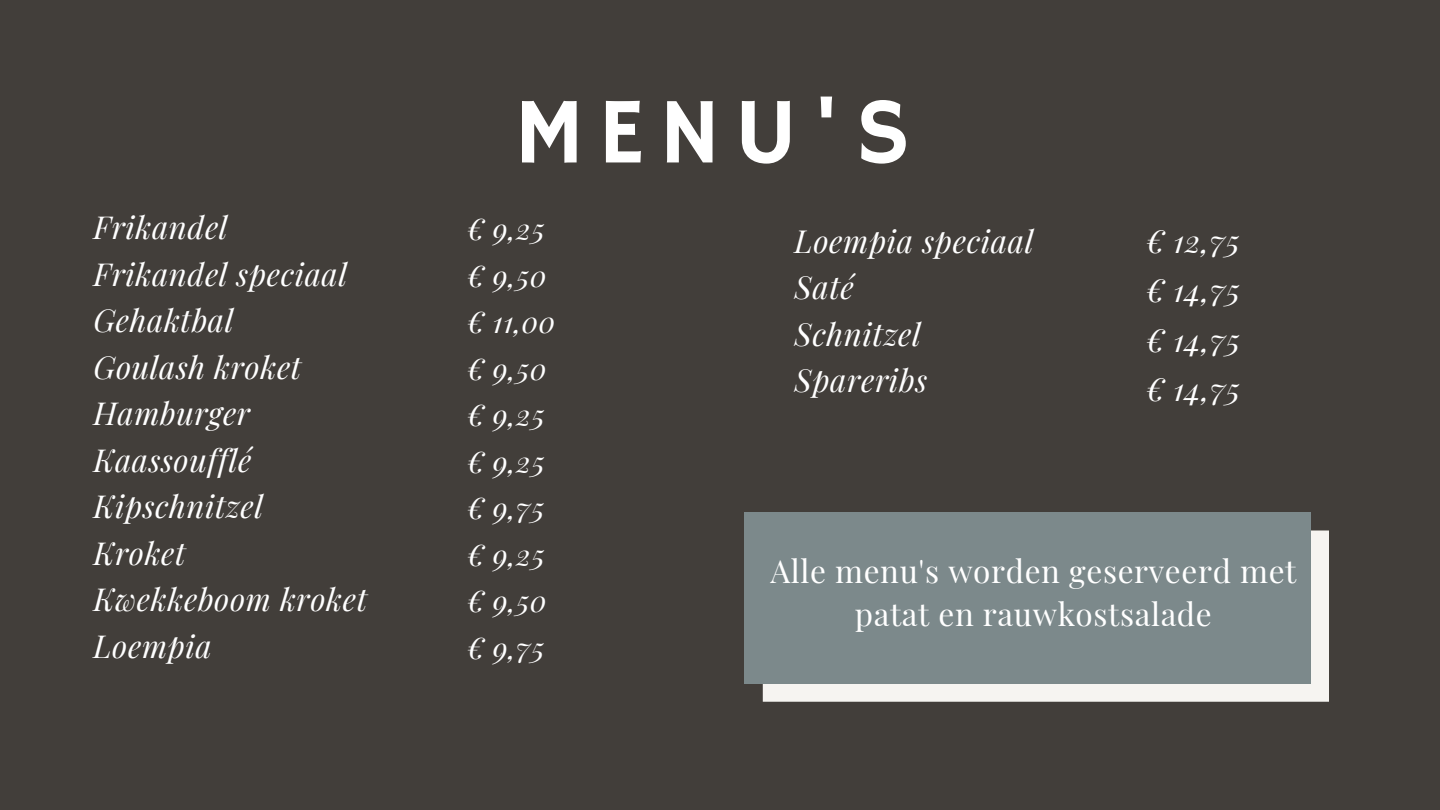
<style>
.page{position:relative;width:1440px;height:810px;background:#423e3a}
.page>*{position:absolute;margin:0;border:0;box-sizing:border-box;transform-origin:0 0}
.t1{font:94.4px "Hammersmith One";color:#fff}
.t2{font:31.5px/43.5px "Playfair Display";letter-spacing:.02em;color:#fff;text-align:center}
.t3{font:italic 31.2px "Playfair Display";letter-spacing:.02em;color:#fff}
.t4{font:italic 31px "Playfair Display";letter-spacing:.02em;color:#fff}
.t5{font:italic 29.2px "Playfair Display";letter-spacing:.02em;color:#fff}
</style>
<div class="page">
<svg style="left:763px;top:530px;width:566px;height:172px;background:#eeedea"></svg>
<div style="left:744px;top:512px;width:567px;height:171px;background:#7c898b"></div>
<p class="t4" style="left:94px;top:206px;width:136px">Frikandel</p>
<p class="t4" style="left:94px;top:252px;width:255px">Frikandel speciaal</p>
<p class="t4" style="left:94px;top:299px;width:141px">Gehaktbal</p>
<p class="t4" style="left:94px;top:345px;width:209px">Goulash kroket</p>
<p class="t4" style="left:94px;top:392px;width:158px">Hamburger</p>
<p class="t4" style="left:94px;top:438px;width:159px">Kaassoufflé</p>
<p class="t4" style="left:94px;top:485px;width:171px">Kipschnitzel</p>
<p class="t4" style="left:94px;top:531px;width:94px">Kroket</p>
<p class="t4" style="left:94px;top:578px;width:275px">Kwekkeboom kroket</p>
<p class="t4" style="left:94px;top:624px;width:120px">Loempia</p>
<h1 class="t1" style="left:514px;top:78px;width:398px">MENU'S</h1>
<p class="t5" style="left:467px;top:209px;width:80px">€ 9,25</p>
<p class="t5" style="left:467px;top:255px;width:82px">€ 9,50</p>
<p class="t5" style="left:467px;top:302px;width:90px">€ 11,00</p>
<p class="t5" style="left:467px;top:348px;width:82px">€ 9,50</p>
<p class="t5" style="left:467px;top:395px;width:80px">€ 9,25</p>
<p class="t5" style="left:467px;top:441px;width:80px">€ 9,25</p>
<p class="t5" style="left:467px;top:488px;width:79px">€ 9,75</p>
<p class="t5" style="left:467px;top:534px;width:80px">€ 9,25</p>
<p class="t5" style="left:467px;top:581px;width:82px">€ 9,50</p>
<p class="t5" style="left:467px;top:627px;width:79px">€ 9,75</p>
<p class="t3" style="left:795px;top:219px;width:240px">Loempia speciaal</p>
<p class="t3" style="left:795px;top:265px;width:61px">Saté</p>
<p class="t3" style="left:795px;top:312px;width:128px">Schnitzel</p>
<p class="t3" style="left:795px;top:358px;width:134px">Spareribs</p>
<p class="t3" style="left:1146px;top:219px;width:96px">€ 12,75</p>
<p class="t3" style="left:1146px;top:268px;width:96px">€ 14,75</p>
<p class="t3" style="left:1146px;top:318px;width:96px">€ 14,75</p>
<p class="t3" style="left:1146px;top:367px;width:96px">€ 14,75</p>
<p class="t2" style="left:770px;top:548px;width:528px">Alle menu's worden geserveerd met patat en rauwkostsalade</p>
</div>
